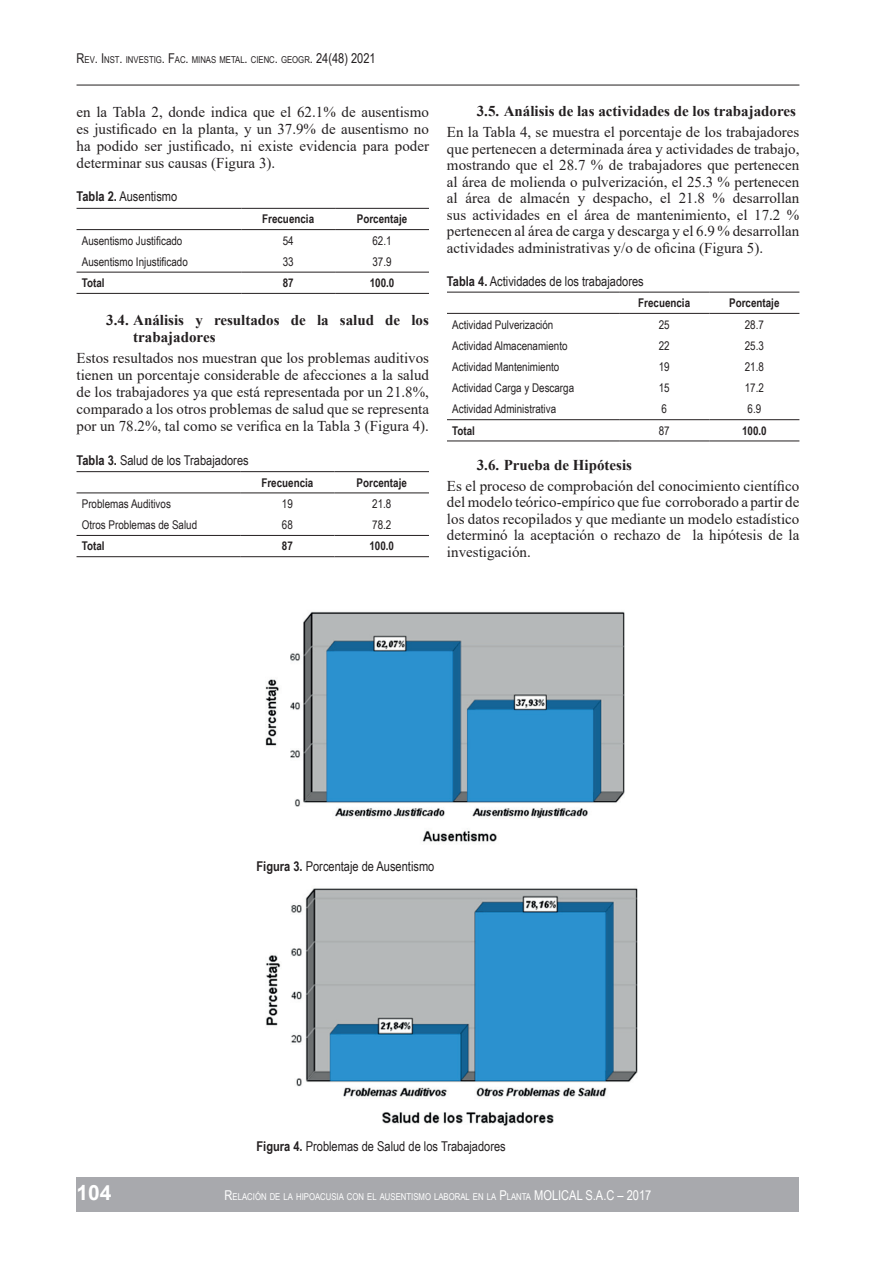
<style>
.page{position:relative;width:893px;height:1263px;background:#fff}
.page>*{position:absolute;margin:0;border:0;box-sizing:border-box;transform-origin:0 0}
.t1{font:700 21px "Arial";color:#fff}
.t2{font:15px/16.5px "Times New Roman";color:#231f20;text-align:justify}
.t3{font:700 15px/17.1px "Times New Roman";color:#231f20}
.t4{font:13.5px "Arial Narrow";color:#231f20}
.t5{font:13.5px "Arial Narrow";color:#fff}
.t6{font:12px "Arial Narrow";color:#231f20}
.t7{font:700 12px "Arial Narrow";color:#231f20}
.t8{font:9.45px "Arial Narrow";color:#fff}
.t9{font:9.45px "Arial Narrow";color:#231f20}
.s1{font-size:13.5px}
.s2{font-weight:700}
</style>
<div class="page">
<div style="left:77px;top:1178px;width:722px;height:34px;background:#a8a9ad"></div>
<hr style="left:77px;top:85px;width:722px;height:1px;background:#231f20">
<svg style="left:77px;top:230px;width:352px;height:63px"></svg>
<hr style="left:77px;top:208px;width:164px;height:1px;background:#231f20">
<hr style="left:241px;top:208px;width:94px;height:1px;background:#231f20">
<hr style="left:335px;top:208px;width:94px;height:1px;background:#231f20">
<hr style="left:77px;top:229px;width:164px;height:1px;background:#231f20">
<hr style="left:241px;top:229px;width:94px;height:1px;background:#231f20">
<hr style="left:335px;top:229px;width:94px;height:1px;background:#231f20">
<hr style="left:77px;top:272px;width:164px;height:1px;background:#231f20">
<hr style="left:241px;top:272px;width:94px;height:1px;background:#231f20">
<hr style="left:335px;top:272px;width:94px;height:1px;background:#231f20">
<hr style="left:77px;top:293px;width:164px;height:1px;background:#231f20">
<hr style="left:241px;top:293px;width:94px;height:1px;background:#231f20">
<hr style="left:335px;top:293px;width:94px;height:1px;background:#231f20">
<svg style="left:77px;top:472px;width:352px;height:63px"></svg>
<hr style="left:77px;top:471px;width:163px;height:1px;background:#231f20">
<hr style="left:240px;top:471px;width:95px;height:1px;background:#231f20">
<hr style="left:335px;top:471px;width:94px;height:1px;background:#231f20">
<hr style="left:77px;top:492px;width:163px;height:1px;background:#231f20">
<hr style="left:240px;top:492px;width:95px;height:1px;background:#231f20">
<hr style="left:335px;top:492px;width:94px;height:1px;background:#231f20">
<hr style="left:77px;top:535px;width:163px;height:1px;background:#231f20">
<hr style="left:240px;top:535px;width:95px;height:1px;background:#231f20">
<hr style="left:335px;top:535px;width:94px;height:1px;background:#231f20">
<hr style="left:77px;top:556px;width:163px;height:1px;background:#231f20">
<hr style="left:240px;top:556px;width:95px;height:1px;background:#231f20">
<hr style="left:335px;top:556px;width:94px;height:1px;background:#231f20">
<svg style="left:447px;top:312px;width:352px;height:129px"></svg>
<hr style="left:447px;top:292px;width:172px;height:1px;background:#231f20">
<hr style="left:619px;top:292px;width:90px;height:1px;background:#231f20">
<hr style="left:709px;top:292px;width:90px;height:1px;background:#231f20">
<hr style="left:447px;top:313px;width:172px;height:1px;background:#231f20">
<hr style="left:619px;top:313px;width:90px;height:1px;background:#231f20">
<hr style="left:709px;top:313px;width:90px;height:1px;background:#231f20">
<hr style="left:447px;top:419px;width:172px;height:1px;background:#231f20">
<hr style="left:619px;top:419px;width:90px;height:1px;background:#231f20">
<hr style="left:709px;top:419px;width:90px;height:1px;background:#231f20">
<hr style="left:447px;top:441px;width:172px;height:1px;background:#231f20">
<hr style="left:619px;top:441px;width:90px;height:1px;background:#231f20">
<hr style="left:709px;top:441px;width:90px;height:1px;background:#231f20">
<img style="left:265px;top:611px;width:360px;height:231px">
<img style="left:266px;top:888px;width:372px;height:238px">
<p class="t9" style="left:77px;top:53px;width:301px"><span class="s1">R</span>EV<span class="s1">. I</span> NST<span class="s1">.</span> INVESTIG<span class="s1">. F</span>AC<span class="s1">.</span> MINAS METAL<span class="s1">.</span> CIENC<span class="s1">.</span> GEOGR<span class="s1">. 24(48) 2021</span></p>
<p class="t2" style="left:77px;top:103px;width:354px;line-height:17.1px">en la Tabla 2, donde indica que el 62.1% de ausentismo es justificado en la planta, y un 37.9% de ausentismo no ha podido ser justificado, ni existe evidencia para poder determinar sus causas (Figura 3).</p>
<p class="t4" style="left:77px;top:187px;width:102px"><span class="s2">Tabla 2.</span> Ausentismo</p>
<p class="t7" style="left:262px;top:210px;width:53px">Frecuencia</p>
<p class="t7" style="left:357px;top:210px;width:52px">Porcentaje</p>
<p class="t6" style="left:82px;top:232px;width:102px">Ausentismo Justificado</p>
<p class="t6" style="left:283px;top:232px;width:12px">54</p>
<p class="t6" style="left:372px;top:232px;width:21px">62.1</p>
<p class="t6" style="left:82px;top:253px;width:108px">Ausentismo Injustificado</p>
<p class="t6" style="left:283px;top:253px;width:12px">33</p>
<p class="t6" style="left:372px;top:253px;width:21px">37.9</p>
<p class="t7" style="left:82px;top:274px;width:24px">Total</p>
<p class="t7" style="left:283px;top:274px;width:12px">87</p>
<p class="t7" style="left:370px;top:274px;width:26px">100.0</p>
<p class="t3" style="left:133px;top:311px;width:297px;text-indent:-27px">3.4. Análisis y resultados de la salud de los trabajadores</p>
<p class="t2" style="left:77px;top:349px;width:354px;line-height:17.1px">Estos resultados nos muestran que los problemas auditivos tienen un porcentaje considerable de afecciones a la salud de los trabajadores ya que está representada por un 21.8%, comparado a los otros problemas de salud que se representa por un 78.2%, tal como se verifica en la Tabla 3 (Figura 4).</p>
<p class="t4" style="left:77px;top:450px;width:174px"><span class="s2">Tabla 3.</span> Salud de los Trabajadores</p>
<p class="t7" style="left:261px;top:473px;width:53px">Frecuencia</p>
<p class="t7" style="left:357px;top:473px;width:52px">Porcentaje</p>
<p class="t6" style="left:82px;top:495px;width:91px">Problemas Auditivos</p>
<p class="t6" style="left:282px;top:495px;width:12px">19</p>
<p class="t6" style="left:372px;top:495px;width:21px">21.8</p>
<p class="t6" style="left:82px;top:516px;width:117px">Otros Problemas de Salud</p>
<p class="t6" style="left:282px;top:516px;width:12px">68</p>
<p class="t6" style="left:372px;top:516px;width:21px">78.2</p>
<p class="t7" style="left:82px;top:537px;width:24px">Total</p>
<p class="t7" style="left:282px;top:537px;width:12px">87</p>
<p class="t7" style="left:369px;top:537px;width:26px">100.0</p>
<p class="t3" style="left:477px;top:102px;width:321px">3.5. Análisis de las actividades de los trabajadores</p>
<p class="t2" style="left:447px;top:123px;width:354px">En la Tabla 4, se muestra el porcentaje de los trabajadores que pertenecen a determinada área y actividades de trabajo, mostrando que el 28.7 % de trabajadores que pertenecen al área de molienda o pulverización, el 25.3 % pertenecen al área de almacén y despacho, el 21.8 % desarrollan sus actividades en el área de mantenimiento, el 17.2 % pertenecen al área de carga y descarga y el 6.9 % desarrollan actividades administrativas y/o de oficina (Figura 5).</p>
<p class="t4" style="left:447px;top:271px;width:198px"><span class="s2">Tabla 4.</span> Actividades de los trabajadores</p>
<p class="t7" style="left:638px;top:294px;width:53px">Frecuencia</p>
<p class="t7" style="left:729px;top:294px;width:52px">Porcentaje</p>
<p class="t6" style="left:452px;top:315px;width:103px">Actividad Pulverización</p>
<p class="t6" style="left:659px;top:315px;width:12px">25</p>
<p class="t6" style="left:745px;top:315px;width:21px">28.7</p>
<p class="t6" style="left:452px;top:337px;width:117px">Actividad Almacenamiento</p>
<p class="t6" style="left:659px;top:337px;width:12px">22</p>
<p class="t6" style="left:745px;top:337px;width:21px">25.3</p>
<p class="t6" style="left:452px;top:358px;width:109px">Actividad Mantenimiento</p>
<p class="t6" style="left:659px;top:358px;width:12px">19</p>
<p class="t6" style="left:745px;top:358px;width:21px">21.8</p>
<p class="t6" style="left:452px;top:379px;width:123px">Actividad Carga y Descarga</p>
<p class="t6" style="left:659px;top:379px;width:12px">15</p>
<p class="t6" style="left:745px;top:379px;width:21px">17.2</p>
<p class="t6" style="left:452px;top:400px;width:105px">Actividad Administrativa</p>
<p class="t6" style="left:661px;top:400px;width:7px">6</p>
<p class="t6" style="left:747px;top:400px;width:15px">6.9</p>
<p class="t7" style="left:452px;top:421px;width:24px">Total</p>
<p class="t6" style="left:659px;top:422px;width:12px">87</p>
<p class="t7" style="left:742px;top:421px;width:26px">100.0</p>
<p class="t3" style="left:477px;top:456px;width:157px">3.6. Prueba de Hipótesis</p>
<p class="t2" style="left:447px;top:477px;width:354px">Es el proceso de comprobación del conocimiento científico del modelo teórico-empírico que fue corroborado a partir de los datos recopilados y que mediante un modelo estadístico determinó la aceptación o rechazo de la hipótesis de la investigación.</p>
<p class="t4" style="left:257px;top:857px;width:179px"><span class="s2">Figura 3.</span> Porcentaje de Ausentismo</p>
<h1 class="t1" style="left:77px;top:1178px;width:37px">104</h1>
<p class="t4" style="left:257px;top:1136px;width:251px"><span class="s2">Figura 4.</span> Problemas de Salud de los Trabajadores</p>
<p class="t8" style="left:225px;top:1189px;width:318px"><span class="s1">R</span>ELACIÓN DE LA HIPOACUSIA CON EL AUSENTISMO LABORAL EN LA <span class="s1">P</span>LANTA <span class="s1">MOLICAL</span></p>
<p class="t5" style="left:585px;top:1185px;width:67px">S.A.C – 2017</p>
</div>
